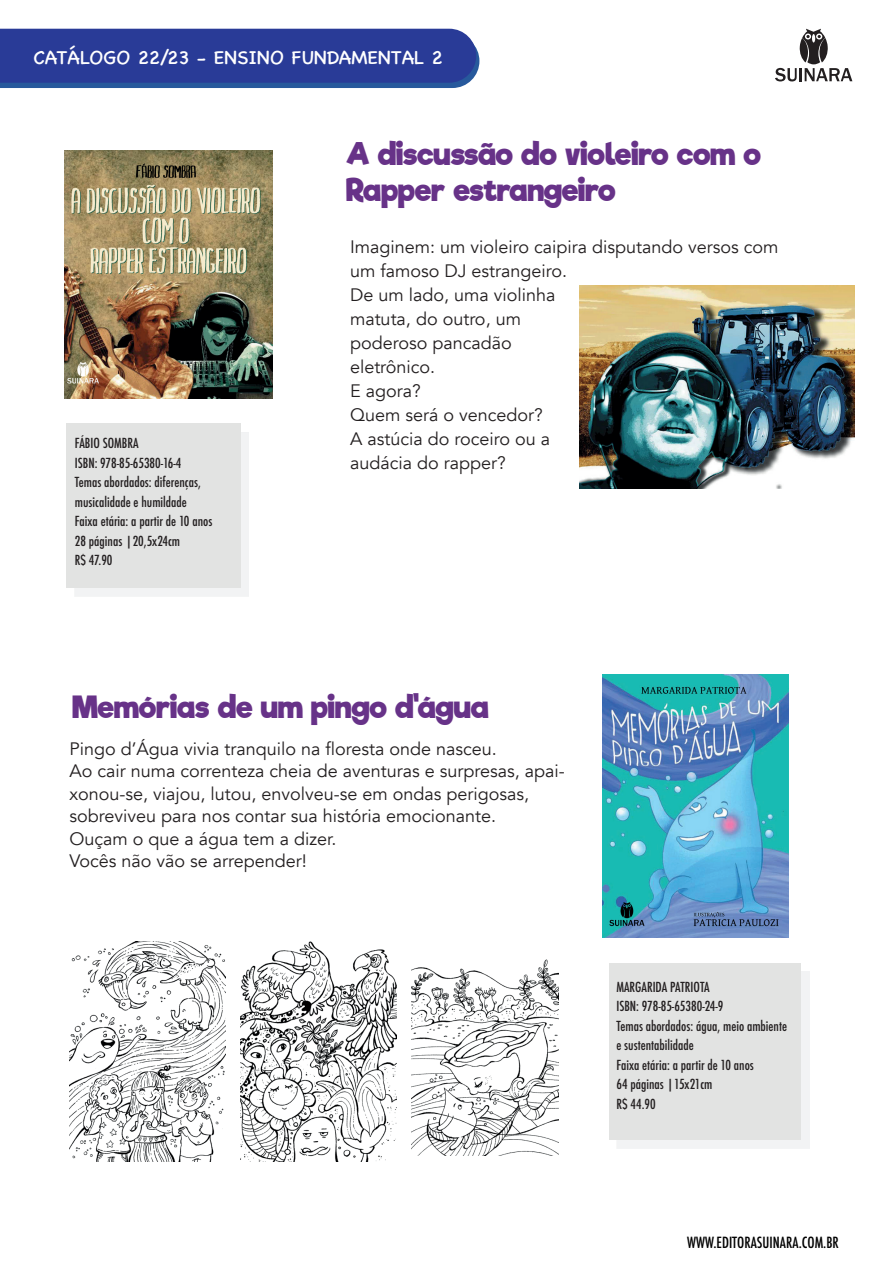
<style>
.page{position:relative;width:893px;height:1263px;background:#fff}
.page>*{position:absolute;margin:0;border:0;box-sizing:border-box;transform-origin:0 0}
.t1{font:700 30px/36px "Riffic Free";letter-spacing:-.005em;color:#673288}
.t2{font:19.5px "Chalkboard SE";color:#fff}
.t3{font:18px/24px "Avenir";color:#231f20}
.t4{font:500 condensed 15px "Futura";color:#000001}
.t5{font:500 condensed 13.5px/19.5px "Futura";color:#231f20}
</style>
<div class="page">
<img style="left:603px;top:674px;width:186px;height:263px">
<div style="left:617px;top:971px;width:192px;height:177px;background:#f2f3f4"></div>
<div style="left:608px;top:963px;width:192px;height:177px;background:#e2e3e2"></div>
<img style="left:240px;top:941px;width:157px;height:220px">
<img style="left:411px;top:959px;width:147px;height:196px">
<img style="left:69px;top:941px;width:157px;height:220px">
<svg style="left:0;top:29px;width:479px;height:59px;background:#2b4098"></svg>
<svg style="left:775px;top:29px;width:77px;height:52px"></svg>
<img style="left:65px;top:151px;width:207px;height:247px">
<div style="left:75px;top:432px;width:174px;height:164px;background:#f2f3f4"></div>
<div style="left:66px;top:424px;width:174px;height:164px;background:#e2e3e2"></div>
<img style="left:579px;top:285px;width:276px;height:203px">
<p class="t2" style="left:33px;top:41px;width:411px">CATÁLOGO 22/23 - ENSINO FUNDAMENTAL 2</p>
<p class="t5" style="left:75px;top:434px;width:139px">FÁBIO SOMBRA<br>ISBN: 978-85-65380-16-4<br>Temas abordados: diferenças, musicalidade e humildade<br>Faixa etária: a partir de 10 anos<br>28 páginas |20,5x24cm<br>R$ 47.90</p>
<h1 class="t1" style="left:346px;top:136px;width:416px">A discussão do violeiro com o<br>Rapper estrangeiro</h1>
<p class="t3" style="left:350px;top:235px;width:430px">Imaginem: um violeiro caipira disputando versos com um famoso DJ estrangeiro.<br>De um lado, uma violinha<br>matuta, do outro, um<br>poderoso pancadão<br>eletrônico.<br>E agora?<br>Quem será o vencedor?<br>A astúcia do roceiro ou a<br>audácia do rapper?</p>
<h1 class="t1" style="left:72px;top:689px;width:418px">Memórias de um pingo d'água</h1>
<p class="t3" style="left:69px;top:738px;width:497px;line-height:22.5px">Pingo d’Água vivia tranquilo na floresta onde nasceu.<br>Ao cair numa correnteza cheia de aventuras e surpresas, apai&shy;xonou-se, viajou, lutou, envolveu-se em ondas perigosas, sobreviveu para nos contar sua história emocionante.<br>Ouçam o que a água tem a dizer.<br>Vocês não vão se arrepender!</p>
<p class="t5" style="left:616px;top:977px;width:172px">MARGARIDA PATRIOTA<br>ISBN: 978-85-65380-24-9<br>Temas abordados: água, meio ambiente e sustentabilidade<br>Faixa etária: a partir de 10 anos<br>64 páginas |15x21cm<br>R$ 44.90</p>
<p class="t4" style="left:687px;top:1233px;width:153px">WWW.EDITORASUINARA.COM.BR</p>
</div>
